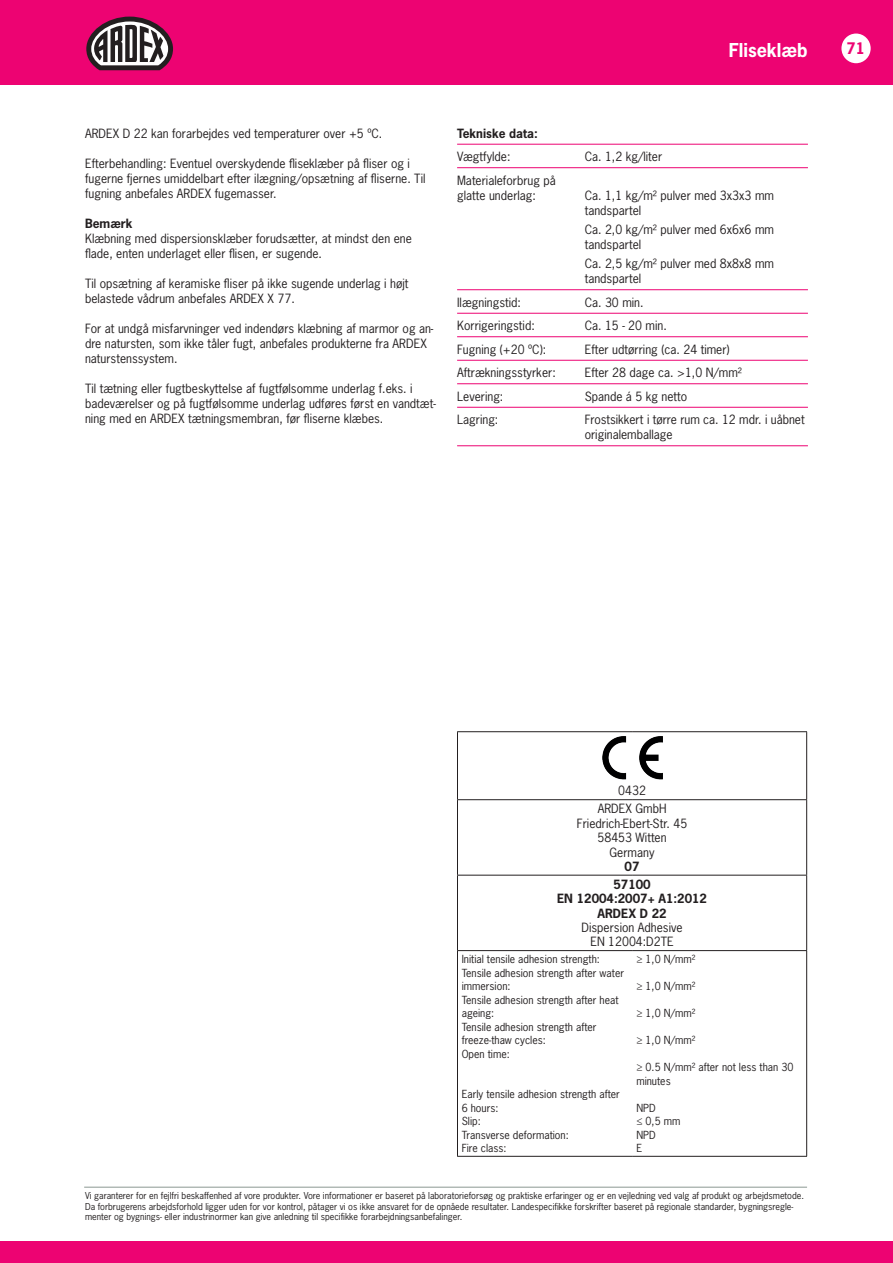
<style>
.page{position:relative;width:893px;height:1263px;background:#fff}
.page>*{position:absolute;margin:0;border:0;box-sizing:border-box;transform-origin:0 0}
.t1{font:700 18px "News Gothic Std";color:#fff}
.t2{font:700 15px "News Gothic Std";color:#ed0372}
.t3{font:12px/15px "News Gothic Std";color:#231f20}
.t4{font:700 12px/17.9px "News Gothic Std";color:#231f20;text-align:center}
.t5{font:10.5px/13.5px "News Gothic Std";color:#231f20}
.t6{font:9px/10.5px "News Gothic Std";color:#231f20}
</style>
<div class="page">
<div style="left:0;top:0;width:893px;height:85px;background:#ed0372"></div>
<div style="left:0;top:1242px;width:893px;height:21px;background:#ed0372"></div>
<svg style="left:86px;top:17px;width:87px;height:53px"></svg>
<hr style="left:84px;top:1187px;width:723px;height:1px;background:#8c9893">
<div style="left:841px;top:34px;width:30px;height:29px;background:#fff;border-radius:50%"></div>
<hr style="left:457px;top:144px;width:351px;height:1px;background:#ed0372">
<hr style="left:457px;top:167px;width:351px;height:1px;background:#ed0372">
<hr style="left:457px;top:289px;width:351px;height:1px;background:#ed0372">
<hr style="left:457px;top:313px;width:351px;height:1px;background:#ed0372">
<hr style="left:457px;top:336px;width:351px;height:1px;background:#ed0372">
<hr style="left:457px;top:360px;width:351px;height:1px;background:#ed0372">
<hr style="left:457px;top:383px;width:351px;height:1px;background:#ed0372">
<hr style="left:457px;top:407px;width:351px;height:1px;background:#ed0372">
<hr style="left:457px;top:445px;width:351px;height:1px;background:#ed0372">
<hr style="left:457px;top:731px;width:175px;height:1px;background:#231f20">
<hr style="left:457px;top:732px;width:1px;height:67px;background:#231f20">
<hr style="left:632px;top:731px;width:175px;height:1px;background:#231f20">
<hr style="left:806px;top:732px;width:1px;height:67px;background:#231f20">
<hr style="left:457px;top:799px;width:175px;height:1px;background:#231f20">
<hr style="left:457px;top:800px;width:1px;height:75px;background:#231f20">
<hr style="left:632px;top:799px;width:175px;height:1px;background:#231f20">
<hr style="left:806px;top:800px;width:1px;height:75px;background:#231f20">
<hr style="left:457px;top:875px;width:175px;height:1px;background:#231f20">
<hr style="left:457px;top:875px;width:1px;height:75px;background:#231f20">
<hr style="left:632px;top:875px;width:175px;height:1px;background:#231f20">
<hr style="left:806px;top:875px;width:1px;height:75px;background:#231f20">
<hr style="left:457px;top:950px;width:175px;height:1px;background:#231f20">
<hr style="left:457px;top:951px;width:1px;height:205px;background:#231f20">
<hr style="left:632px;top:950px;width:175px;height:1px;background:#231f20">
<hr style="left:806px;top:951px;width:1px;height:205px;background:#231f20">
<hr style="left:457px;top:1156px;width:175px;height:1px;background:#231f20">
<hr style="left:632px;top:1156px;width:175px;height:1px;background:#231f20">
<img style="left:602px;top:736px;width:61px;height:44px">
<h1 class="t1" style="left:729px;top:38px;width:80px">Fliseklæb</h1>
<p class="t2" style="left:846px;top:39px;width:20px">71</p>
<p class="t3" style="left:85px;top:125px;width:299px">ARDEX D 22 kan forarbejdes ved temperaturer over +5 ºC.</p>
<p class="t3" style="left:85px;top:155px;width:342px">Efterbehandling: Eventuel overskydende fliseklæber på fliser og i fugerne fjernes umiddelbart efter ilægning/opsætning af fliserne. Til fugning anbefales ARDEX fugemasser.</p>
<p class="t4" style="left:85px;top:214px;width:49px">Bemærk</p>
<p class="t3" style="left:85px;top:230px;width:328px">Klæbning med dispersionsklæber forudsætter, at mindst den ene flade, enten underlaget eller flisen, er sugende.</p>
<p class="t3" style="left:85px;top:275px;width:325px">Til opsætning af keramiske fliser på ikke sugende underlag i højt belastede vådrum anbefales ARDEX X 77.</p>
<p class="t3" style="left:85px;top:320px;width:350px">For at undgå misfarvninger ved indendørs klæbning af marmor og an&shy;dre natursten, som ikke tåler fugt, anbefales produkterne fra ARDEX naturstenssystem.</p>
<p class="t3" style="left:85px;top:380px;width:352px">Til tætning eller fugtbeskyttelse af fugtfølsomme underlag f.eks. i badeværelser og på fugtfølsomme underlag udføres først en vandtæt&shy;ning med en ARDEX tætningsmembran, før fliserne klæbes.</p>
<p class="t4" style="left:457px;top:124px;width:82px">Tekniske data:</p>
<p class="t3" style="left:457px;top:149px;width:55px">Vægtfylde:</p>
<p class="t3" style="left:585px;top:149px;width:79px">Ca. 1,2 kg/liter</p>
<p class="t3" style="left:457px;top:173px;width:100px">Materialeforbrug på glatte underlag:</p>
<p class="t3" style="left:585px;top:188px;width:191px">Ca. 1,1 kg/m² pulver med 3x3x3 mm tandspartel</p>
<p class="t3" style="left:585px;top:222px;width:191px">Ca. 2,0 kg/m² pulver med 6x6x6 mm tandspartel</p>
<p class="t3" style="left:585px;top:256px;width:191px">Ca. 2,5 kg/m² pulver med 8x8x8 mm tandspartel</p>
<p class="t3" style="left:457px;top:295px;width:65px">Ilægningstid:</p>
<p class="t3" style="left:585px;top:295px;width:60px">Ca. 30 min.</p>
<p class="t3" style="left:457px;top:318px;width:79px">Korrigeringstid:</p>
<p class="t3" style="left:585px;top:318px;width:84px">Ca. 15 - 20 min.</p>
<p class="t3" style="left:457px;top:342px;width:91px">Fugning (+20 ºC):</p>
<p class="t3" style="left:585px;top:342px;width:147px">Efter udtørring (ca. 24 timer)</p>
<p class="t3" style="left:457px;top:365px;width:100px">Aftrækningsstyrker:</p>
<p class="t3" style="left:585px;top:365px;width:159px">Efter 28 dage ca. &gt;1,0 N/mm²</p>
<p class="t3" style="left:457px;top:389px;width:48px">Levering:</p>
<p class="t3" style="left:585px;top:389px;width:104px">Spande á 5 kg netto</p>
<p class="t3" style="left:457px;top:412px;width:43px">Lagring:</p>
<p class="t3" style="left:585px;top:412px;width:221px">Frostsikkert i tørre rum ca. 12 mdr. i uåbnet originalemballage</p>
<p class="t3" style="left:598px;top:782px;width:70px;line-height:17.9px;text-align:center">0432<br>ARDEX GmbH</p>
<p class="t3" style="left:577px;top:816px;width:112px;line-height:14.4px;text-align:center">Friedrich-Ebert-Str. 45<br>58453 Witten<br>Germany</p>
<p class="t4" style="left:613px;top:857px;width:39px">07<br>57100</p>
<p class="t4" style="left:557px;top:891px;width:151px;line-height:14.4px">EN 12004:2007+ A1:2012<br>ARDEX D 22</p>
<p class="t3" style="left:581px;top:920px;width:103px;line-height:14.4px;text-align:center">Dispersion Adhesive<br>EN 12004:D2TE</p>
<p class="t5" style="left:462px;top:952px;width:164px">Initial tensile adhesion strength:<br>Tensile adhesion strength after water immersion:<br>Tensile adhesion strength after heat ageing:<br>Tensile adhesion strength after freeze-thaw cycles:<br>Open time:</p>
<p class="t5" style="left:462px;top:1087px;width:160px">Early tensile adhesion strength after<br>6 hours:<br>Slip:<br>Transverse deformation:<br>Fire class:</p>
<p class="t5" style="left:636px;top:952px;width:61px">≥ 1,0 N/mm²</p>
<p class="t5" style="left:636px;top:979px;width:61px">≥ 1,0 N/mm²</p>
<p class="t5" style="left:636px;top:1006px;width:61px">≥ 1,0 N/mm²</p>
<p class="t5" style="left:636px;top:1033px;width:61px">≥ 1,0 N/mm²</p>
<p class="t5" style="left:636px;top:1060px;width:159px">≥ 0.5 N/mm² after not less than 30 minutes</p>
<p class="t5" style="left:636px;top:1101px;width:46px">NPD<br>≤ 0,5 mm<br>NPD<br>E</p>
<p class="t6" style="left:85px;top:1191px;width:720px">Vi garanterer for en fejlfri beskaffenhed af vore produkter. Vore informationer er baseret på laboratorieforsøg og praktiske erfaringer og er en vejledning ved valg af produkt og arbejdsmetode.<br>Da forbrugerens arbejdsforhold ligger uden for vor kontrol, påtager vi os ikke ansvaret for de opnåede resultater. Landespecifikke forskrifter baseret på regionale standarder, bygningsregle&shy;menter og bygnings- eller industrinormer kan give anledning til specifikke forarbejdningsanbefalinger.</p>
</div>
